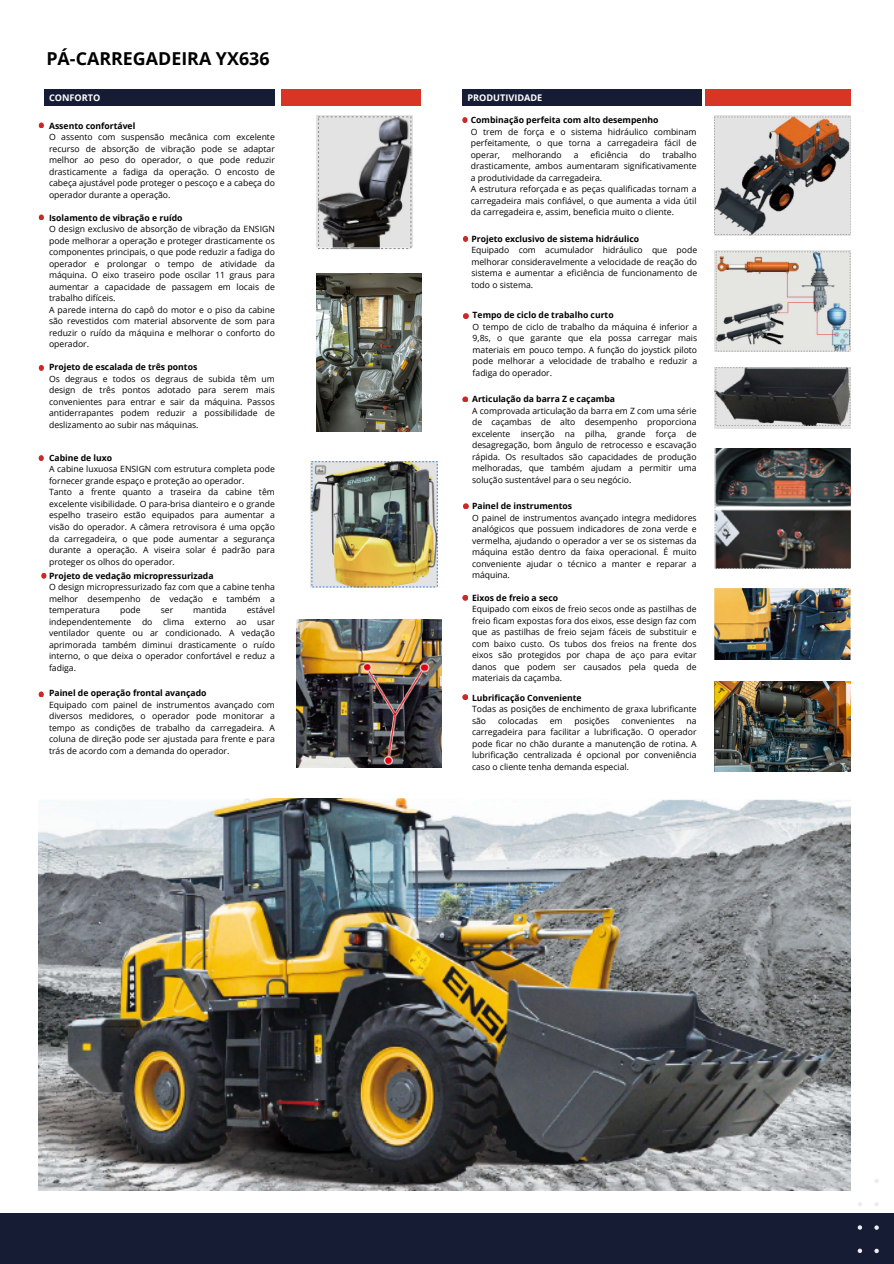
<style>
.page{position:relative;width:894px;height:1264px;background:#fff}
.page>*{position:absolute;margin:0;border:0;box-sizing:border-box;transform-origin:0 0}
.t1{font:700 17.85px "Open Sans";color:#000}
.t2{font:700 9.15px "Open Sans";color:#fff}
.t3{font:8.7px/11.6px "Open Sans";color:#000;text-align:justify}
.t4{font:700 8.7px "Open Sans";color:#000}
.t5{font:8.55px/11.4px "Open Sans";color:#000;text-align:justify}
.t6{font:700 8.55px "Open Sans";color:#000}
</style>
<div class="page">
<div style="left:0;top:1213px;width:893px;height:50px;background:#171c35"></div>
<svg style="left:874px;top:1179px;width:5px;height:75px"></svg>
<svg style="left:857px;top:1202px;width:6px;height:51px"></svg>
<svg style="left:463px;top:236px;width:5px;height:6px"></svg>
<svg style="left:463px;top:313px;width:6px;height:6px"></svg>
<svg style="left:462px;top:117px;width:5px;height:6px"></svg>
<img style="left:714px;top:681px;width:136px;height:90px">
<div style="left:44px;top:89px;width:231px;height:17px;background:#171c35"></div>
<div style="left:281px;top:89px;width:140px;height:17px;background:#d73526"></div>
<svg style="left:39px;top:455px;width:5px;height:6px"></svg>
<svg style="left:41px;top:573px;width:5px;height:5px"></svg>
<svg style="left:39px;top:691px;width:5px;height:6px"></svg>
<img style="left:316px;top:274px;width:105px;height:157px">
<img style="left:316px;top:115px;width:96px;height:135px">
<img style="left:296px;top:619px;width:145px;height:148px">
<img style="left:310px;top:462px;width:127px;height:126px">
<div style="left:462px;top:89px;width:240px;height:17px;background:#171c35"></div>
<div style="left:705px;top:89px;width:145px;height:17px;background:#d73526"></div>
<img style="left:714px;top:368px;width:136px;height:60px">
<img style="left:714px;top:250px;width:136px;height:102px">
<img style="left:714px;top:116px;width:136px;height:119px">
<svg style="left:462px;top:595px;width:6px;height:6px"></svg>
<img style="left:714px;top:588px;width:136px;height:71px">
<svg style="left:462px;top:396px;width:6px;height:6px"></svg>
<svg style="left:39px;top:122px;width:5px;height:6px"></svg>
<svg style="left:39px;top:365px;width:5px;height:6px"></svg>
<svg style="left:39px;top:214px;width:5px;height:6px"></svg>
<svg style="left:462px;top:694px;width:6px;height:6px"></svg>
<svg style="left:463px;top:503px;width:6px;height:6px"></svg>
<img style="left:714px;top:448px;width:136px;height:120px">
<img style="left:39px;top:798px;width:811px;height:391px">
<p class="t1" style="left:46px;top:45px;width:224px">PÁ-CARREGADEIRA YX636</p>
<p class="t2" style="left:49px;top:91px;width:53px">CONFORTO</p>
<p class="t4" style="left:49px;top:119px;width:88px">Assento confortável</p>
<p class="t3" style="left:49px;top:131px;width:227px">O assento com suspensão mecânica com excelente recurso de absorção de vibração pode se adaptar melhor ao peso do operador, o que pode reduzir drasticamente a fadiga da operação. O encosto de cabeça ajustável pode proteger o pescoço e a cabeça do operador durante a operação.</p>
<p class="t4" style="left:49px;top:211px;width:135px">Isolamento de vibração e ruído</p>
<p class="t3" style="left:49px;top:223px;width:227px">O design exclusivo de absorção de vibração da ENSIGN pode melhorar a operação e proteger drasticamente os componentes principais, o que pode reduzir a fadiga do operador e prolongar o tempo de atividade da máquina. O eixo traseiro pode oscilar 11 graus para aumentar a capacidade de passagem em locais de trabalho difíceis.</p>
<p class="t3" style="left:49px;top:303px;width:227px">A parede interna do capô do motor e o piso da cabine são revestidos com material absorvente de som para reduzir o ruído da máquina e melhorar o conforto do operador.</p>
<p class="t4" style="left:49px;top:361px;width:150px">Projeto de escalada de três pontos</p>
<p class="t3" style="left:49px;top:372px;width:227px">Os degraus e todos os degraus de subida têm um design de três pontos adotado para serem mais convenientes para entrar e sair da máquina. Passos antiderrapantes podem reduzir a possibilidade de deslizamento ao subir nas máquinas.</p>
<p class="t4" style="left:49px;top:451px;width:65px">Cabine de luxo</p>
<p class="t3" style="left:49px;top:463px;width:227px">A cabine luxuosa ENSIGN com estrutura completa pode fornecer grande espaço e proteção ao operador.</p>
<p class="t3" style="left:49px;top:486px;width:227px">Tanto a frente quanto a traseira da cabine têm excelente visibilidade. O para-brisa dianteiro e o grande espelho traseiro estão equipados para aumentar a visão do operador. A câmera retrovisora é uma opção da carregadeira, o que pode aumentar a segurança durante a operação. A viseira solar é padrão para proteger os olhos do operador.</p>
<p class="t4" style="left:49px;top:569px;width:166px">Projeto de vedação micropressurizada</p>
<p class="t3" style="left:49px;top:581px;width:227px">O design micropressurizado faz com que a cabine tenha melhor desempenho de vedação e também a temperatura</p>
<p class="t3" style="left:49px;top:604px;width:227px;text-indent:198px">estável independentemente do clima externo ao usar ventilador quente ou ar condicionado. A vedação aprimorada também diminui drasticamente o ruído interno, o que deixa o operador confortável e reduz a fadiga.</p>
<p class="t4" style="left:49px;top:687px;width:159px">Painel de operação frontal avançado</p>
<p class="t3" style="left:49px;top:698px;width:227px">Equipado com painel de instrumentos avançado com diversos medidores, o operador pode monitorar a tempo as condições de trabalho da carregadeira. A coluna de direção pode ser ajustada para frente e para trás de acordo com a demanda do operador.</p>
<p class="t3" style="left:120px;top:604px;width:22px">pode</p>
<p class="t3" style="left:161px;top:604px;width:14px">ser</p>
<p class="t3" style="left:193px;top:604px;width:35px">mantida</p>
<h2 class="t2" style="left:467px;top:91px;width:76px">PRODUTIVIDADE</h2>
<p class="t4" style="left:470px;top:114px;width:189px">Combinação perfeita com alto desempenho</p>
<p class="t3" style="left:470px;top:125px;width:227px">O trem de força e o sistema hidráulico combinam perfeitamente, o que torna a carregadeira fácil de operar,</p>
<p class="t3" style="left:512px;top:148px;width:51px">melhorando</p>
<p class="t3" style="left:573px;top:148px;width:6px">a</p>
<p class="t3" style="left:590px;top:148px;width:39px">eficiência</p>
<p class="t3" style="left:639px;top:148px;width:12px">do</p>
<p class="t3" style="left:470px;top:148px;width:227px;text-indent:192px">trabalho drasticamente, ambos aumentaram significativamente a produtividade da carregadeira.</p>
<p class="t3" style="left:470px;top:183px;width:227px">A estrutura reforçada e as peças qualificadas tornam a carregadeira mais confiável, o que aumenta a vida útil da carregadeira e, assim, beneficia muito o cliente.</p>
<h1 class="t6" style="left:471px;top:233px;width:169px">Projeto exclusivo de sistema hidráulico</h1>
<h2 class="t5" style="left:471px;top:244px;width:227px">Equipado com acumulador hidráulico que pode melhorar consideravelmente a velocidade de reação do sistema e aumentar a eficiência de funcionamento de todo o sistema.</h2>
<p class="t6" style="left:472px;top:309px;width:142px">Tempo de ciclo de trabalho curto</p>
<p class="t5" style="left:472px;top:321px;width:226px">O tempo de ciclo de trabalho da máquina é inferior a 9,8s, o que garante que ela possa carregar mais materiais em pouco tempo. A função do joystick piloto pode melhorar a velocidade de trabalho e reduzir a fadiga do operador.</p>
<p class="t6" style="left:472px;top:393px;width:144px">Articulação da barra Z e caçamba</p>
<p class="t5" style="left:472px;top:405px;width:226px">A comprovada articulação da barra em Z com uma série de caçambas de alto desempenho proporciona excelente inserção na pilha, grande força de desagregação, bom ângulo de retrocesso e escavação rápida. Os resultados são capacidades de produção melhoradas, que também ajudam a permitir uma solução sustentável para o seu negócio.</p>
<p class="t6" style="left:472px;top:500px;width:101px">Painel de instrumentos</p>
<p class="t5" style="left:472px;top:511px;width:226px">O painel de instrumentos avançado integra medidores analógicos que possuem indicadores de zona verde e vermelha, ajudando o operador a ver se os sistemas da máquina estão dentro da faixa operacional. É muito conveniente ajudar o técnico a manter e reparar a máquina.</p>
<p class="t6" style="left:472px;top:592px;width:87px">Eixos de freio a seco</p>
<p class="t5" style="left:472px;top:603px;width:226px">Equipado com eixos de freio secos onde as pastilhas de freio ficam expostas fora dos eixos, esse design faz com que as pastilhas de freio sejam fáceis de substituir e com baixo custo. Os tubos dos freios na frente dos eixos são protegidos por chapa de aço para evitar danos que podem ser causados pela queda de materiais da caçamba.</p>
<p class="t6" style="left:472px;top:692px;width:111px">Lubrificação Conveniente</p>
<p class="t5" style="left:472px;top:703px;width:226px">Todas as posições de enchimento de graxa lubrificante são</p>
<p class="t5" style="left:498px;top:715px;width:41px">colocadas</p>
<p class="t5" style="left:549px;top:715px;width:14px">em</p>
<p class="t5" style="left:574px;top:715px;width:36px">posições</p>
<p class="t5" style="left:621px;top:715px;width:55px">convenientes</p>
<p class="t5" style="left:472px;top:715px;width:226px;text-indent:214px">na carregadeira para facilitar a lubrificação. O operador pode ficar no chão durante a manutenção de rotina. A lubrificação centralizada é opcional por conveniência caso o cliente tenha demanda especial.</p>
</div>
